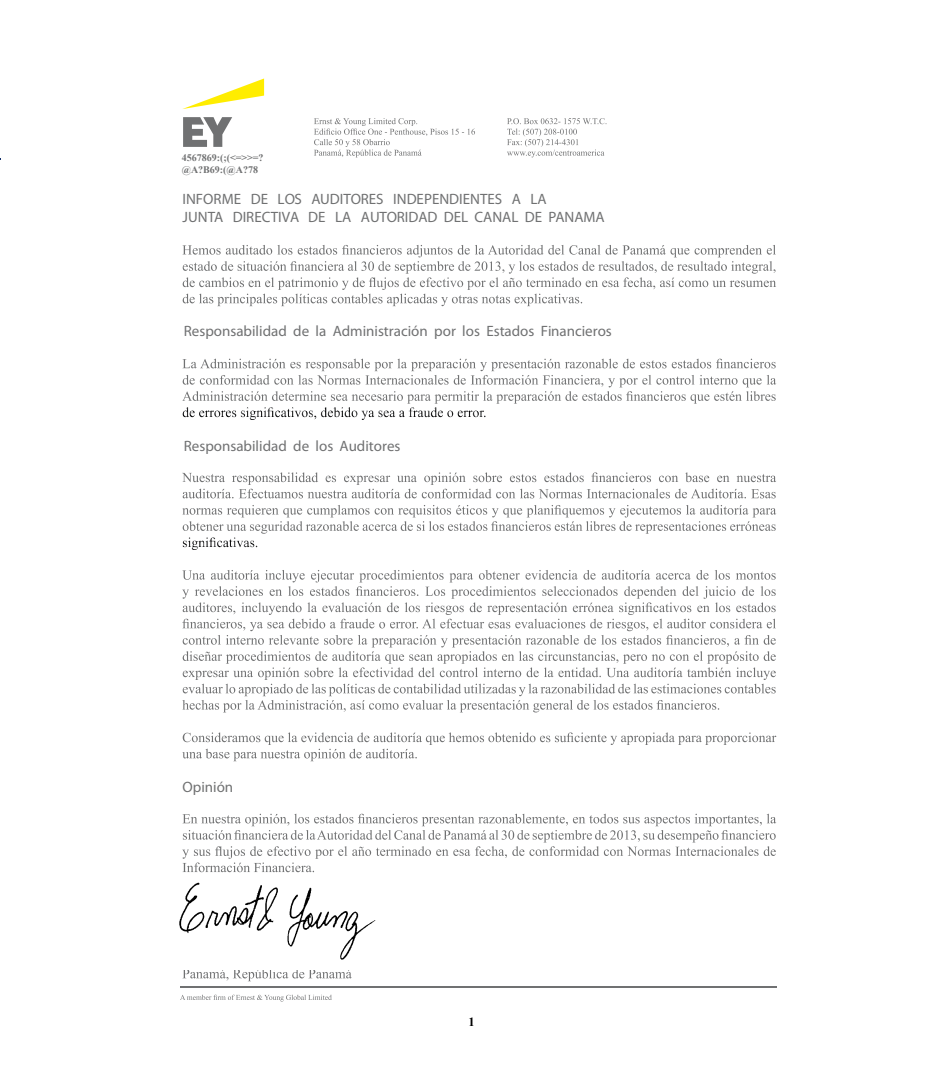
<style>
.page{position:relative;width:945px;height:1080px;background:#fff}
.page>*{position:absolute;margin:0;border:0;box-sizing:border-box;transform-origin:0 0}
.t1{font:15px/18px "Myriad Pro";color:#707172}
.t2{font:700 12.5px "Times New Roman";color:#000}
.t3{font:700 10px/12px "Times New Roman";color:#707172}
</style>
<div class="page">
<svg style="left:182px;top:245px;width:594px;height:61px"></svg>
<svg style="left:182px;top:472px;width:594px;height:26px"></svg>
<svg style="left:182px;top:570px;width:594px;height:142px"></svg>
<svg style="left:182px;top:732px;width:594px;height:29px"></svg>
<svg style="left:182px;top:814px;width:594px;height:58px"></svg>
<svg style="left:182px;top:970px;width:170px;height:11px"></svg>
<svg style="left:314px;top:118px;width:161px;height:39px"></svg>
<svg style="left:507px;top:118px;width:100px;height:39px"></svg>
<svg style="left:182px;top:78px;width:82px;height:31px"></svg>
<svg style="left:183px;top:117px;width:49px;height:30px"></svg>
<img style="left:179px;top:882px;width:197px;height:78px">
<hr style="left:180px;top:986px;width:596px;height:1px;background:#707172">
<svg style="left:180px;top:995px;width:152px;height:7px"></svg>
<svg style="left:182px;top:505px;width:594px;height:45px"></svg>
<img style="left:189px;top:537px;width:65px;height:10px">
<svg style="left:182px;top:359px;width:594px;height:61px"></svg>
<img style="left:321px;top:407px;width:116px;height:10px">
<p class="t3" style="left:182px;top:151px;width:83px">4567869:(;(&lt;=&gt;&gt;=? @A?B69:(@A?78</p>
<p class="t1" style="left:183px;top:190px;width:424px">INFORME DE LOS AUDITORES INDEPENDIENTES A LA<br>JUNTA DIRECTIVA DE LA AUTORIDAD DEL CANAL DE PANAMA</p>
<p class="t1" style="left:184px;top:321px;width:430px">Responsabilidad de la Administración por los Estados Financieros</p>
<p class="t1" style="left:184px;top:436px;width:218px">Responsabilidad de los Auditores</p>
<p class="t1" style="left:183px;top:778px;width:52px">Opinión</p>
<p class="t2" style="left:469px;top:1014px;width:8px">1</p>
</div>
